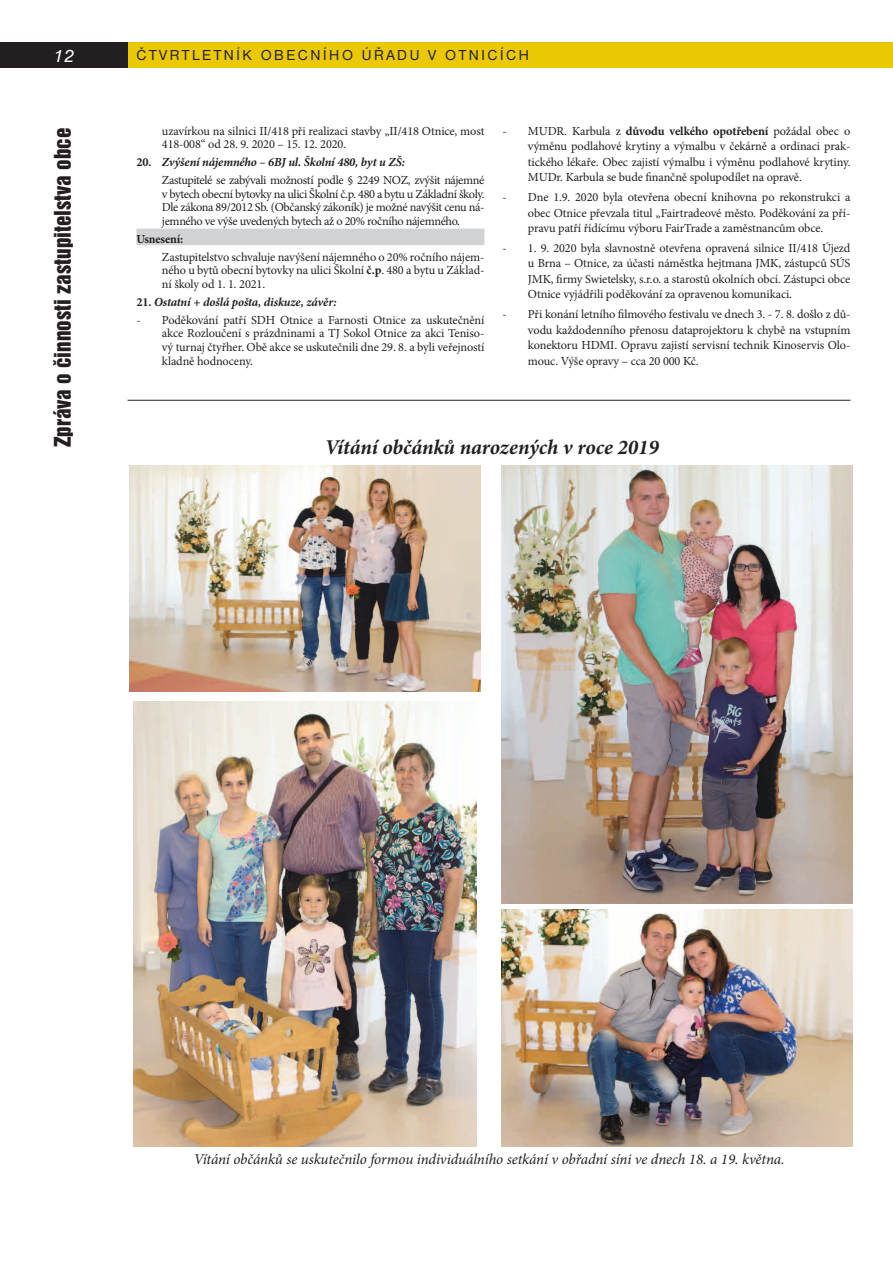
<style>
.page{position:relative;width:893px;height:1263px;background:#fff}
.page>*{position:absolute;margin:0;border:0;box-sizing:border-box;transform-origin:0 0}
.t1{font:21px "Helvetica Inserat CE";color:#231f20}
.t2{font:italic 700 21px "Minion Pro";letter-spacing:-.01em;color:#231f20}
.t3{font:italic 18px "Nimbus Sans DCE";color:#fff}
.t4{font:italic 15px "Minion Pro";letter-spacing:-.01em;color:#231f20}
.t5{font:15px "Nimbus Sans DCE";letter-spacing:.17em;color:#231f20}
.t6{font:12.3px/15.5px "Minion Pro";letter-spacing:-.01em;color:#231f20;text-align:justify}
.t7{font:12.3px/17.9px "Minion Pro";letter-spacing:-.03em;color:#231f20}
.t8{font:italic 700 12.3px "Minion Pro";letter-spacing:-.01em;color:#231f20}
.t9{font:700 12.3px "Minion Pro";letter-spacing:-.01em;color:#231f20}
.s1{font-weight:700}
.s2{font-weight:700;font-style:italic}
.s3{font-style:normal}
</style>
<div class="page">
<div style="left:0;top:43px;width:893px;height:25px;background:#eac802"></div>
<div style="left:0;top:43px;width:128px;height:25px;background:#231f20"></div>
<div style="left:136px;top:229px;width:348px;height:16px;background:#d1d2d4"></div>
<img style="left:134px;top:701px;width:343px;height:445px">
<img style="left:502px;top:465px;width:351px;height:438px">
<img style="left:130px;top:465px;width:350px;height:227px">
<img style="left:502px;top:909px;width:351px;height:237px">
<hr style="left:128px;top:400px;width:722px;height:1px;background:#231f20">
<h2 class="t3" style="left:53px;top:46px;width:23px">12</h2>
<h1 class="t1" style="left:50px;top:447px;width:321px;rotate:-90deg">Zpráva o činnosti zastupitelstva obce</h1>
<p class="t5" style="left:136px;top:47px;width:394px">ČTVRTLETNÍK OBECNÍHO ÚŘADU V OTNICÍCH</p>
<p class="t6" style="left:162px;top:124px;width:324px;line-height:13.6px">uzavírkou na silnici II/418 při realizaci stavby „II/418 Otnice, most<br>418-008“ od 28. 9. 2020 – 15. 12. 2020.</p>
<p class="t7" style="left:162px;top:153px;width:324px;text-indent:-26px"><span class="s1">20.</span> <span class="s2">Zvýšení nájemného – 6BJ ul. Školní 480, byt u ZŠ:<br></span>Zastupitelé se zabývali možností podle § 2249 NOZ, zvýšit nájemné</p>
<p class="t6" style="left:162px;top:187px;width:324px;line-height:13.6px">v bytech obecní bytovky na ulici Školní č.p. 480 a bytu u Základní školy.<br>Dle zákona 89/2012 Sb. (Občanský zákoník) je možné navýšit cenu ná&shy;jemného ve výše uvedených bytech až o 20% ročního nájemného.</p>
<p class="t9" style="left:136px;top:230px;width:48px">Usnesení:</p>
<p class="t6" style="left:162px;top:250px;width:324px;line-height:13.6px">Zastupitelstvo schvaluje navýšení nájemného o 20% ročního nájem&shy;ného u bytů obecní bytovky na ulici Školní <span class="s1">č.p</span>. 480 a bytu u Základ&shy;ní školy od 1. 1. 2021.</p>
<p class="t8" style="left:136px;top:293px;width:202px"><span class="s3">21.</span> Ostatní + došlá pošta, diskuze, závěr:</p>
<p class="t6" style="left:162px;top:313px;width:324px;line-height:13.6px;text-indent:-26px">- Poděkování patří SDH Otnice a Farnosti Otnice za uskutečnění akce Rozloučení s prázdninami a TJ Sokol Otnice za akci Teniso&shy;vý turnaj čtyřher. Obě akce se uskutečnili dne 29. 8. a byli veřejností kladně hodnoceny.</p>
<p class="t6" style="left:528px;top:123px;width:324px;text-indent:-26px">- MUDR. Karbula z <span class="s1">důvodu velkého opotřebení</span> požádal obec o výměnu podlahové krytiny a výmalbu v čekárně a ordinaci prak&shy;tického lékaře. Obec zajistí výmalbu i výměnu podlahové krytiny.<br>MUDr. Karbula se bude finančně spolupodílet na opravě.</p>
<p class="t6" style="left:528px;top:189px;width:324px;text-indent:-26px">- Dne 1.9. 2020 byla otevřena obecní knihovna po rekonstrukci a obec Otnice převzala titul „Fairtradeové město. Poděkování za pří&shy;pravu patří řídícímu výboru FairTrade a zaměstnancům obce.</p>
<p class="t6" style="left:528px;top:240px;width:324px;text-indent:-26px">- 1. 9. 2020 byla slavnostně otevřena opravená silnice II/418 Újezd u Brna – Otnice, za účasti náměstka hejtmana JMK, zástupců SÚS JMK, firmy Swietelsky, s.r.o. a starostů okolních obcí. Zástupci obce Otnice vyjádřili poděkování za opravenou komunikaci.</p>
<p class="t6" style="left:528px;top:307px;width:324px;text-indent:-26px">- Při konání letního filmového festivalu ve dnech 3. - 7. 8. došlo z dů&shy;vodu každodenního přenosu dataprojektoru k chybě na vstupním konektoru HDMI. Opravu zajistí servisní technik Kinoservis Olo&shy;mouc. Výše opravy – cca 20 000 Kč.</p>
<h1 class="t2" style="left:325px;top:433px;width:336px">Vítání občánků narozených v roce 2019</h1>
<p class="t4" style="left:194px;top:1149px;width:592px">Vítání občánků se uskutečnilo formou individuálního setkání v obřadní síni ve dnech 18. a 19. května.</p>
</div>
